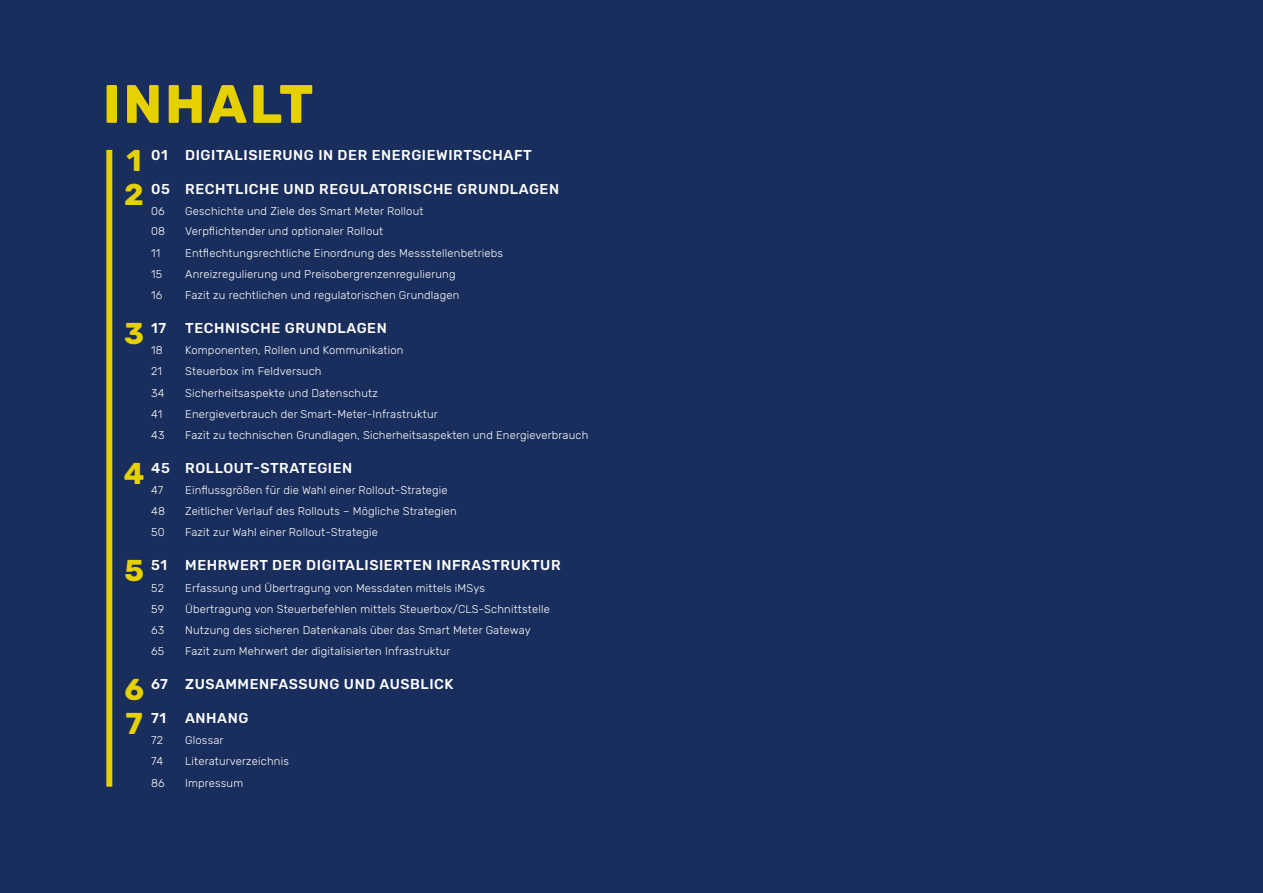
<style>
.page{position:relative;width:1263px;height:893px;background:#192e5c}
.page>*{position:absolute;margin:0;border:0;box-sizing:border-box;transform-origin:0 0}
.t1{font:700 54px "Rubik";letter-spacing:.05em;color:#e5d100}
.t2{font:500 14.25px "Rubik";letter-spacing:.04em;color:#fff}
.t3{font:300 11.25px "Rubik";letter-spacing:.015em;color:#fff}
.s1{font-weight:700;font-size:30px;color:#e5d100}
</style>
<div class="page">
<div style="left:106px;top:150px;width:6px;height:637px;background:#e5d100"></div>
<h1 class="t1" style="left:103px;top:73px;width:212px">INHALT</h1>
<p class="t2" style="left:127px;top:147px;width:407px"><span class="s1">1</span> 01 DIGITALISIERUNG IN DER ENERGIEWIRTSCHAFT</p>
<p class="t2" style="left:124px;top:181px;width:436px"><span class="s1">2</span> 05 RECHTLICHE UND REGULATORISCHE GRUNDLAGEN</p>
<p class="t3" style="left:151px;top:204px;width:15px">06</p>
<p class="t3" style="left:185px;top:204px;width:240px">Geschichte und Ziele des Smart Meter Rollout</p>
<p class="t3" style="left:151px;top:225px;width:16px">08</p>
<p class="t3" style="left:185px;top:225px;width:200px">Verpflichtender und optionaler Rollout</p>
<p class="t3" style="left:151px;top:247px;width:11px">11</p>
<p class="t3" style="left:185px;top:247px;width:319px">Entflechtungsrechtliche Einordnung des Messstellenbetriebs</p>
<p class="t3" style="left:151px;top:268px;width:13px">15</p>
<p class="t3" style="left:185px;top:268px;width:272px">Anreizregulierung und Preisobergrenzenregulierung</p>
<p class="t3" style="left:151px;top:289px;width:13px">16</p>
<p class="t3" style="left:185px;top:289px;width:276px">Fazit zu rechtlichen und regulatorischen Grundlagen</p>
<p class="t2" style="left:124px;top:320px;width:43px"><span class="s1">3</span> 17</p>
<p class="t2" style="left:185px;top:320px;width:203px">TECHNISCHE GRUNDLAGEN</p>
<p class="t3" style="left:151px;top:344px;width:13px">18</p>
<p class="t3" style="left:185px;top:344px;width:220px">Komponenten, Rollen und Kommunikation</p>
<p class="t3" style="left:151px;top:365px;width:12px">21</p>
<p class="t3" style="left:185px;top:365px;width:138px">Steuerbox im Feldversuch</p>
<p class="t3" style="left:151px;top:386px;width:15px">34</p>
<p class="t3" style="left:185px;top:386px;width:194px">Sicherheitsaspekte und Datenschutz</p>
<p class="t3" style="left:151px;top:408px;width:13px">41</p>
<p class="t3" style="left:185px;top:408px;width:254px">Energieverbrauch der Smart-Meter-Infrastruktur</p>
<p class="t3" style="left:151px;top:429px;width:15px">43</p>
<p class="t3" style="left:185px;top:429px;width:405px">Fazit zu technischen Grundlagen, Sicherheitsaspekten und Energieverbrauch</p>
<p class="t2" style="left:124px;top:460px;width:230px"><span class="s1">4</span> 45 ROLLOUT-STRATEGIEN</p>
<p class="t3" style="left:151px;top:484px;width:14px">47</p>
<p class="t3" style="left:185px;top:484px;width:264px">Einflussgrößen für die Wahl einer Rollout-Strategie</p>
<p class="t3" style="left:151px;top:505px;width:15px">48</p>
<p class="t3" style="left:185px;top:505px;width:273px">Zeitlicher Verlauf des Rollouts – Mögliche Strategien</p>
<p class="t3" style="left:151px;top:526px;width:15px">50</p>
<p class="t3" style="left:185px;top:526px;width:194px">Fazit zur Wahl einer Rollout-Strategie</p>
<p class="t2" style="left:124px;top:557px;width:44px"><span class="s1">5</span> 51</p>
<p class="t2" style="left:185px;top:557px;width:377px">MEHRWERT DER DIGITALISIERTEN INFRASTRUKTUR</p>
<p class="t3" style="left:151px;top:581px;width:14px">52</p>
<p class="t3" style="left:185px;top:581px;width:301px">Erfassung und Übertragung von Messdaten mittels iMSys</p>
<p class="t3" style="left:151px;top:603px;width:15px">59</p>
<p class="t3" style="left:185px;top:603px;width:366px">Übertragung von Steuerbefehlen mittels Steuerbox/CLS-Schnittstelle</p>
<p class="t3" style="left:151px;top:624px;width:15px">63</p>
<p class="t3" style="left:185px;top:624px;width:347px">Nutzung des sicheren Datenkanals über das Smart Meter Gateway</p>
<p class="t3" style="left:151px;top:645px;width:15px">65</p>
<p class="t3" style="left:185px;top:645px;width:267px">Fazit zum Mehrwert der digitalisierten Infrastruktur</p>
<p class="t2" style="left:124px;top:676px;width:331px"><span class="s1">6</span> 67 ZUSAMMENFASSUNG UND AUSBLICK</p>
<p class="t2" style="left:125px;top:710px;width:42px"><span class="s1">7</span> 71</p>
<p class="t2" style="left:185px;top:710px;width:65px">ANHANG</p>
<p class="t3" style="left:151px;top:734px;width:13px">72</p>
<p class="t3" style="left:185px;top:734px;width:40px">Glossar</p>
<p class="t3" style="left:151px;top:755px;width:13px">74</p>
<p class="t3" style="left:185px;top:755px;width:105px">Literaturverzeichnis</p>
<p class="t3" style="left:151px;top:776px;width:15px">86</p>
<p class="t3" style="left:185px;top:776px;width:60px">Impressum</p>
</div>
